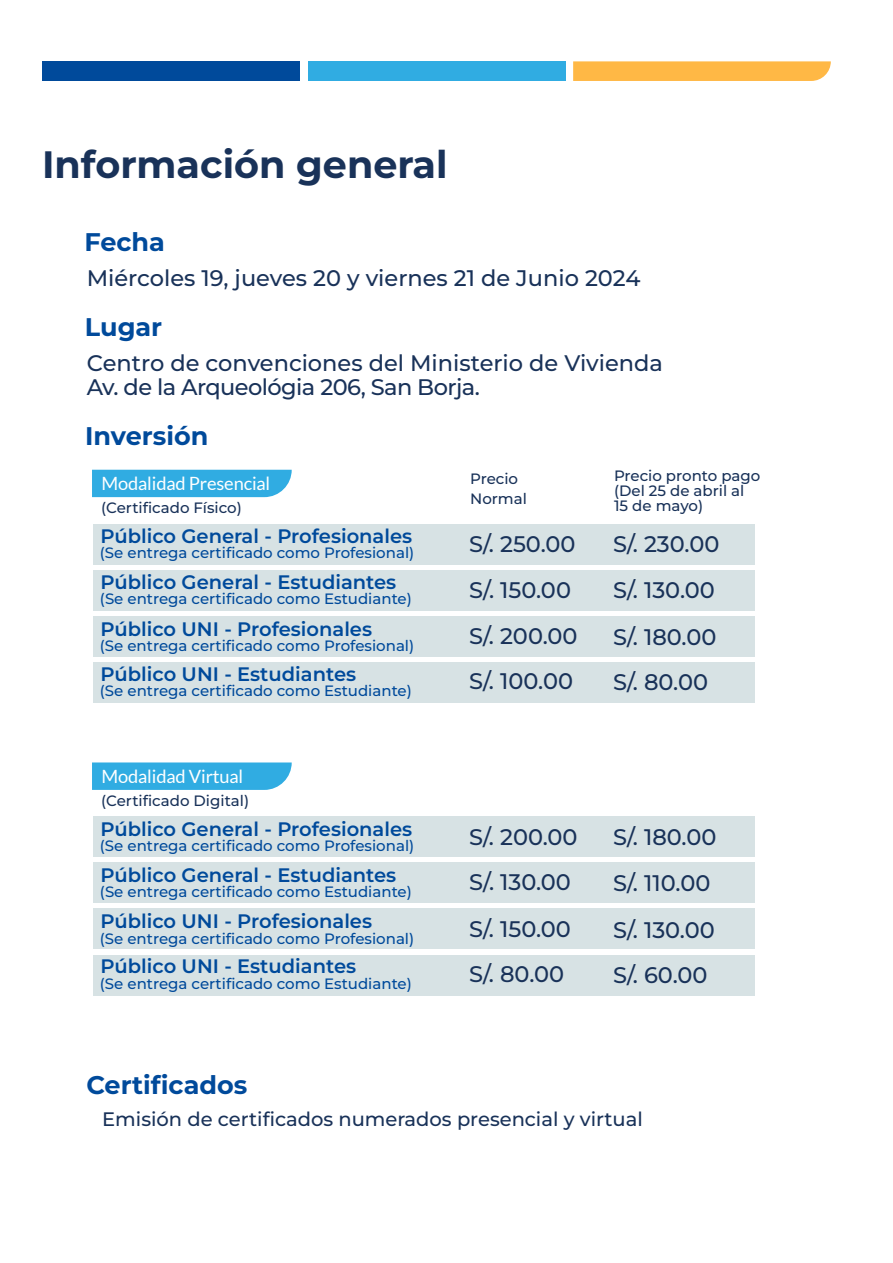
<style>
.page{position:relative;width:893px;height:1263px;background:#fff}
.page>*{position:absolute;margin:0;border:0;box-sizing:border-box;transform-origin:0 0}
.t1{font:700 38.1px "Montserrat";color:#193259}
.t2{font:700 25.5px "Montserrat";color:#004a9b}
.t3{font:500 22.5px/45.9px "Montserrat";color:#193259}
.t4{font:600 19.5px "Montserrat";color:#004a9b}
.t5{font:500 19.5px "Montserrat";color:#193259}
.t6{font:18.3px "Lato";letter-spacing:-.01em;color:#fff}
.t7{font:500 15px "Montserrat";color:#004a9b}
.t8{font:500 15px/15px "Montserrat";color:#193259}
</style>
<div class="page">
<div style="left:94px;top:524px;width:14px;height:41px;background:#d7e2e4"></div>
<div style="left:108px;top:524px;width:604px;height:41px;background:#d7e2e4"></div>
<div style="left:712px;top:524px;width:42px;height:41px;background:#d7e2e4"></div>
<div style="left:94px;top:570px;width:14px;height:41px;background:#d7e2e4"></div>
<div style="left:108px;top:570px;width:604px;height:41px;background:#d7e2e4"></div>
<div style="left:712px;top:570px;width:42px;height:41px;background:#d7e2e4"></div>
<div style="left:94px;top:617px;width:14px;height:40px;background:#d7e2e4"></div>
<div style="left:108px;top:617px;width:604px;height:40px;background:#d7e2e4"></div>
<div style="left:712px;top:617px;width:42px;height:40px;background:#d7e2e4"></div>
<div style="left:94px;top:663px;width:14px;height:40px;background:#d7e2e4"></div>
<div style="left:108px;top:663px;width:604px;height:40px;background:#d7e2e4"></div>
<div style="left:712px;top:663px;width:42px;height:40px;background:#d7e2e4"></div>
<div style="left:42px;top:61px;width:258px;height:20px;background:#004a9b"></div>
<div style="left:309px;top:61px;width:257px;height:20px;background:#30ace2"></div>
<svg style="left:573px;top:61px;width:258px;height:20px;background:#ffba4c"></svg>
<div style="left:92px;top:470px;width:200px;height:27px;background:#30ace2"></div>
<div style="left:94px;top:816px;width:14px;height:41px;background:#d7e2e4"></div>
<div style="left:108px;top:816px;width:604px;height:41px;background:#d7e2e4"></div>
<div style="left:712px;top:816px;width:42px;height:41px;background:#d7e2e4"></div>
<div style="left:94px;top:863px;width:14px;height:40px;background:#d7e2e4"></div>
<div style="left:108px;top:863px;width:604px;height:40px;background:#d7e2e4"></div>
<div style="left:712px;top:863px;width:42px;height:40px;background:#d7e2e4"></div>
<div style="left:94px;top:909px;width:14px;height:40px;background:#d7e2e4"></div>
<div style="left:108px;top:909px;width:604px;height:40px;background:#d7e2e4"></div>
<div style="left:712px;top:909px;width:42px;height:40px;background:#d7e2e4"></div>
<div style="left:94px;top:955px;width:14px;height:40px;background:#d7e2e4"></div>
<div style="left:108px;top:955px;width:604px;height:40px;background:#d7e2e4"></div>
<div style="left:712px;top:955px;width:42px;height:40px;background:#d7e2e4"></div>
<svg style="left:92px;top:762px;width:200px;height:28px;background:#3ab0e3"></svg>
<h1 class="t1" style="left:42px;top:137px;width:407px">Información general</h1>
<h2 class="t2" style="left:85px;top:224px;width:82px">Fecha</h2>
<h3 class="t3" style="left:87px;top:254px;width:555px">Miércoles 19, jueves 20 y viernes 21 de Junio 2024</h3>
<h2 class="t2" style="left:85px;top:309px;width:79px">Lugar</h2>
<h3 class="t3" style="left:87px;top:350px;width:578px;line-height:24px">Centro de convenciones del Ministerio de Vivienda<br>Av. de la Arqueológia 206, San Borja.</h3>
<h2 class="t2" style="left:85px;top:418px;width:125px">Inversión</h2>
<p class="t8" style="left:614px;top:467px;width:148px">Precio pronto pago (Del 25 de abril al<br>15 de mayo)</p>
<p class="t8" style="left:470px;top:469px;width:58px;line-height:19.5px">Precio<br>Normal</p>
<p class="t6" style="left:102px;top:473px;width:170px">Modalidad Presencial</p>
<p class="t8" style="left:101px;top:500px;width:142px">(Certificado Físico)</p>
<p class="t7" style="left:100px;top:542px;width:316px">(Se entrega certificado como Profesional)</p>
<h3 class="t4" style="left:100px;top:568px;width:297px">Público General - Estudiantes</h3>
<p class="t7" style="left:100px;top:588px;width:313px">(Se entrega certificado como Estudiante)</p>
<h3 class="t4" style="left:100px;top:522px;width:313px">Público General - Profesionales</h3>
<h3 class="t3" style="left:613px;top:520px;width:108px">S/. 230.00</h3>
<h3 class="t3" style="left:469px;top:520px;width:110px">S/. 250.00<br>S/. 150.00<br>S/. 200.00<br>S/. 100.00</h3>
<h3 class="t3" style="left:613px;top:566px;width:103px">S/. 130.00</h3>
<h3 class="t4" style="left:100px;top:615px;width:273px">Público UNI - Profesionales</h3>
<p class="t7" style="left:100px;top:635px;width:316px">(Se entrega certificado como Profesional)</p>
<h3 class="t3" style="left:613px;top:613px;width:105px">S/. 180.00</h3>
<h3 class="t4" style="left:100px;top:660px;width:257px">Público UNI - Estudiantes</h3>
<p class="t7" style="left:100px;top:680px;width:313px">(Se entrega certificado como Estudiante)</p>
<h3 class="t3" style="left:613px;top:658px;width:96px">S/. 80.00</h3>
<p class="t6" style="left:102px;top:766px;width:143px">Modalidad Virtual</p>
<p class="t8" style="left:101px;top:792px;width:149px">(Certificado Digital)</p>
<p class="t7" style="left:100px;top:835px;width:316px">(Se entrega certificado como Profesional)</p>
<h3 class="t4" style="left:100px;top:861px;width:297px">Público General - Estudiantes</h3>
<p class="t7" style="left:100px;top:881px;width:313px">(Se entrega certificado como Estudiante)</p>
<h3 class="t4" style="left:100px;top:815px;width:313px">Público General - Profesionales</h3>
<h3 class="t3" style="left:613px;top:813px;width:105px">S/. 180.00</h3>
<h3 class="t3" style="left:469px;top:813px;width:110px">S/. 200.00<br>S/. 130.00<br>S/. 150.00<br>S/. 80.00</h3>
<h3 class="t3" style="left:613px;top:859px;width:99px">S/. 110.00</h3>
<h3 class="t4" style="left:100px;top:908px;width:273px">Público UNI - Profesionales</h3>
<p class="t7" style="left:100px;top:928px;width:316px">(Se entrega certificado como Profesional)</p>
<h3 class="t3" style="left:613px;top:906px;width:103px">S/. 130.00</h3>
<h3 class="t4" style="left:100px;top:952px;width:257px">Público UNI - Estudiantes</h3>
<p class="t7" style="left:100px;top:973px;width:313px">(Se entrega certificado como Estudiante)</p>
<h3 class="t3" style="left:613px;top:951px;width:96px">S/. 60.00</h3>
<h2 class="t2" style="left:86px;top:1066px;width:163px">Certificados</h2>
<h3 class="t5" style="left:102px;top:1105px;width:542px">Emisión de certificados numerados presencial y virtual</h3>
</div>
